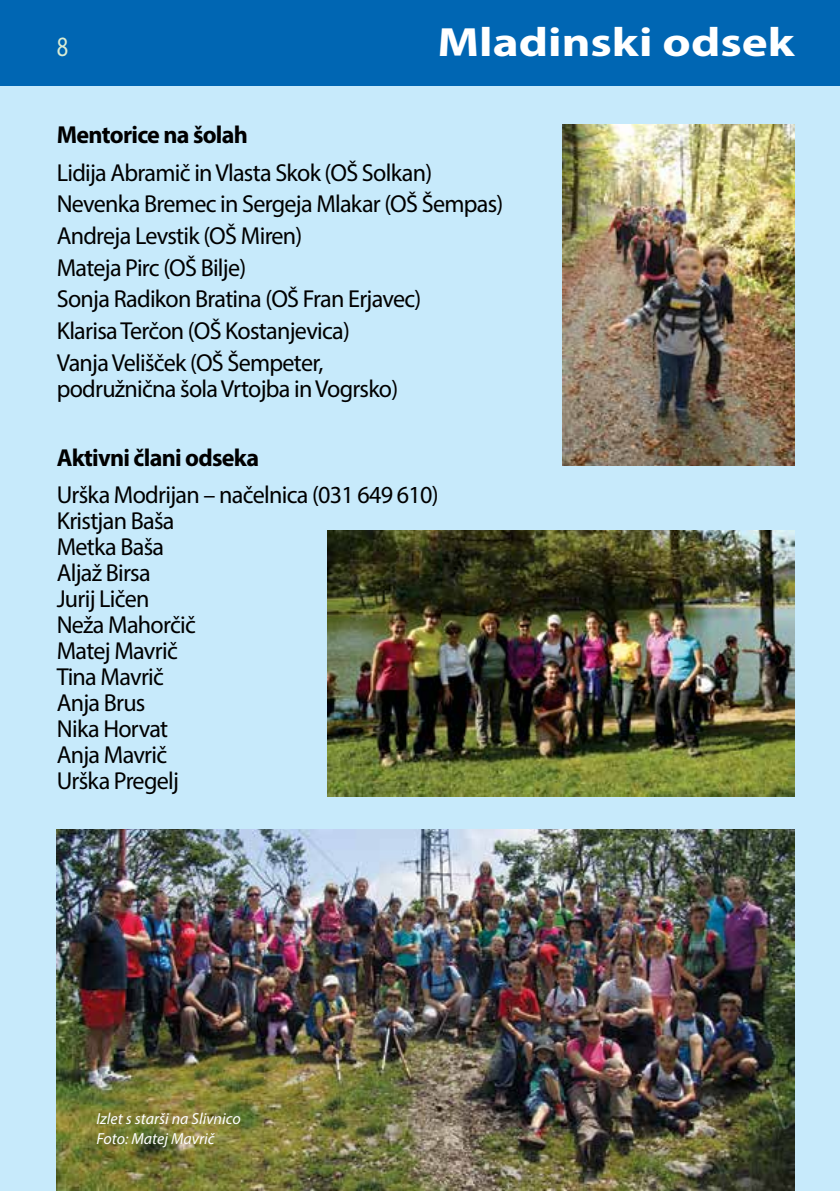
<style>
.page{position:relative;width:840px;height:1191px;background:#fff}
.page>*{position:absolute;margin:0;border:0;box-sizing:border-box;transform-origin:0 0}
.t1{font:700 41px "Myriad Pro";color:#fff;scale:1.2 1}
.t2{font:28px "Myriad Pro";color:#dbedd4;scale:.8 1}
.t3{font:24.6px/26px "Myriad Pro";letter-spacing:-.03em;color:#000}
.t4{font:700 24.6px "Myriad Pro";letter-spacing:-.03em;color:#000}
.t5{font:italic 16px/20px "Myriad Pro";color:#fff}
</style>
<div class="page">
<div style="left:0;top:0;width:839px;height:1191px;background:#c7eafb"></div>
<div style="left:0;top:0;width:839px;height:85px;background:#0066b3"></div>
<img style="left:57px;top:829px;width:737px;height:362px">
<img style="left:327px;top:530px;width:467px;height:266px">
<img style="left:562px;top:125px;width:232px;height:340px">
<p class="t2" style="left:57px;top:29px;width:16px">8</p>
<h1 class="t1" style="left:437px;top:16px;width:299px">Mladinski odsek</h1>
<p class="t4" style="left:57px;top:119px;width:193px">Mentorice na šolah</p>
<p class="t3" style="left:57px;top:156px;width:448px;line-height:31.6px">Lidija Abramič in Vlasta Skok (OŠ Solkan)<br>Nevenka Bremec in Sergeja Mlakar (OŠ Šempas)<br>Andreja Levstik (OŠ Miren)<br>Mateja Pirc (OŠ Bilje)<br>Sonja Radikon Bratina (OŠ Fran Erjavec)<br>Klarisa Terčon (OŠ Kostanjevica)<br>Vanja Velišček (OŠ Šempeter,</p>
<p class="t3" style="left:57px;top:375px;width:343px">podružnična šola Vrtojba in Vogrsko)</p>
<p class="t4" style="left:57px;top:441px;width:204px">Aktivni člani odseka</p>
<p class="t3" style="left:57px;top:481px;width:383px">Urška Modrijan – načelnica (031 649 610)<br>Kristjan Baša<br>Metka Baša<br>Aljaž Birsa<br>Jurij Ličen<br>Neža Mahorčič<br>Matej Mavrič<br>Tina Mavrič<br>Anja Brus<br>Nika Horvat<br>Anja Mavrič<br>Urška Pregelj</p>
<p class="t5" style="left:96px;top:1108px;width:146px">Izlet s starši na Slivnico<br>Foto: Matej Mavrič</p>
</div>
